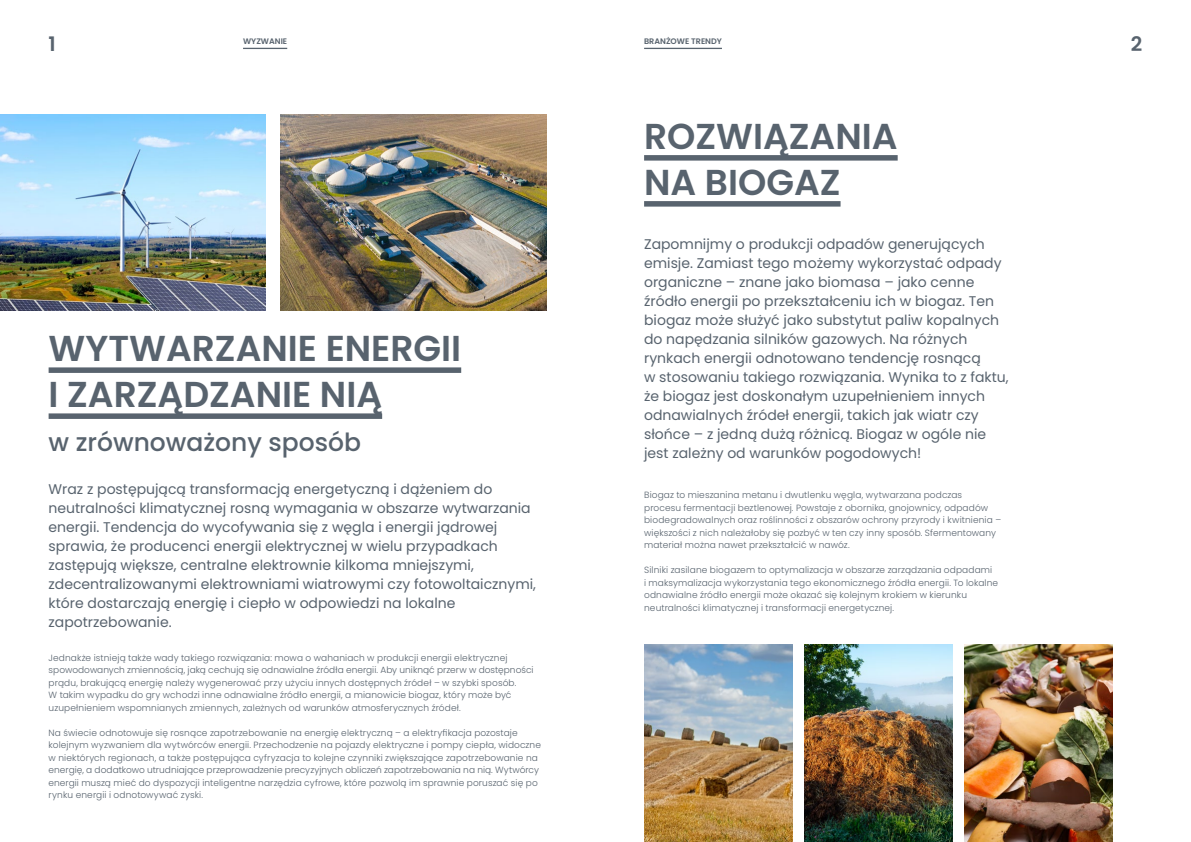
<style>
.page{position:relative;width:1191px;height:842px;background:#fff}
.page>*{position:absolute;margin:0;border:0;box-sizing:border-box;transform-origin:0 0}
.t1{font:600 36px/46px "Poppins";color:#58636e}
.t2{font:500 25px "Poppins";color:#58636e}
.t3{font:600 20px "Poppins";color:#58636e}
.t4{font:14px/19px "Poppins";color:#58636e}
.t5{font:300 9px/12.5px "Poppins";letter-spacing:.01em;color:#58636e}
.t6{font:600 8px "Poppins";color:#58636e}
</style>
<div class="page">
<img style="left:0;top:114px;width:265px;height:197px">
<img style="left:280px;top:114px;width:267px;height:197px">
<img style="left:644px;top:645px;width:148px;height:197px">
<img style="left:804px;top:645px;width:148px;height:197px">
<img style="left:964px;top:645px;width:148px;height:197px">
<div style="left:49px;top:367px;width:412px;height:6px;background:#58636e"></div>
<div style="left:49px;top:413px;width:333px;height:6px;background:#58636e"></div>
<div style="left:644px;top:155px;width:253px;height:6px;background:#58636e"></div>
<div style="left:644px;top:201px;width:196px;height:6px;background:#58636e"></div>
<hr style="left:243px;top:48px;width:44px;height:1px;background:#58636e">
<hr style="left:644px;top:48px;width:78px;height:1px;background:#58636e">
<h3 class="t3" style="left:49px;top:32px;width:9px">1</h3>
<h3 class="t3" style="left:1130px;top:32px;width:13px">2</h3>
<p class="t6" style="left:243px;top:37px;width:46px">WYZWANIE</p>
<p class="t6" style="left:644px;top:37px;width:79px">BRANŻOWE TRENDY</p>
<h1 class="t1" style="left:49px;top:326px;width:414px">WYTWARZANIE ENERGII<br>I ZARZĄDZANIE NIĄ</h1>
<h2 class="t2" style="left:49px;top:428px;width:314px">w zrównoważony sposób</h2>
<p class="t4" style="left:49px;top:480px;width:489px">Wraz z postępującą transformacją energetyczną i dążeniem do neutralności klimatycznej rosną wymagania w obszarze wytwarzania energii. Tendencja do wycofywania się z węgla i energii jądrowej sprawia, że producenci energii elektrycznej w wielu przypadkach zastępują większe, centralne elektrownie kilkoma mniejszymi, zdecentralizowanymi elektrowniami wiatrowymi czy fotowoltaicznymi, które dostarczają energię i ciepło w odpowiedzi na lokalne zapotrzebowanie.</p>
<p class="t5" style="left:49px;top:651px;width:486px">Jednakże istnieją także wady takiego rozwiązania: mowa o wahaniach w produkcji energii elektrycznej spowodowanych zmiennością, jaką cechują się odnawialne źródła energii. Aby uniknąć przerw w dostępności prądu, brakującą energię należy wygenerować przy użyciu innych dostępnych źródeł – w szybki sposób.<br>W takim wypadku do gry wchodzi inne odnawialne źródło energii, a mianowicie biogaz, który może być uzupełnieniem wspomnianych zmiennych, zależnych od warunków atmosferycznych źródeł.</p>
<p class="t5" style="left:49px;top:726px;width:494px">Na świecie odnotowuje się rosnące zapotrzebowanie na energię elektryczną – a elektryfikacja pozostaje kolejnym wyzwaniem dla wytwórców energii. Przechodzenie na pojazdy elektryczne i pompy ciepła, widoczne w niektórych regionach, a także postępująca cyfryzacja to kolejne czynniki zwiększające zapotrzebowanie na energię, a dodatkowo utrudniające przeprowadzenie precyzyjnych obliczeń zapotrzebowania na nią. Wytwórcy energii muszą mieć do dyspozycji inteligentne narzędzia cyfrowe, które pozwolą im sprawnie poruszać się po rynku energii i odnotowywać zyski.</p>
<h1 class="t1" style="left:644px;top:113px;width:255px">ROZWIĄZANIA<br>NA BIOGAZ</h1>
<p class="t4" style="left:644px;top:235px;width:366px">Zapomnijmy o produkcji odpadów generujących emisje. Zamiast tego możemy wykorzystać odpady organiczne – znane jako biomasa – jako cenne źródło energii po przekształceniu ich w biogaz. Ten biogaz może służyć jako substytut paliw kopalnych do napędzania silników gazowych. Na różnych rynkach energii odnotowano tendencję rosnącą<br>w stosowaniu takiego rozwiązania. Wynika to z faktu, że biogaz jest doskonałym uzupełnieniem innych odnawialnych źródeł energii, takich jak wiatr czy słońce – z jedną dużą różnicą. Biogaz w ogóle nie jest zależny od warunków pogodowych!</p>
<p class="t5" style="left:644px;top:489px;width:358px">Biogaz to mieszanina metanu i dwutlenku węgla, wytwarzana podczas procesu fermentacji beztlenowej. Powstaje z obornika, gnojownicy, odpadów biodegradowalnych oraz roślinności z obszarów ochrony przyrody i kwitnienia – większości z nich należałoby się pozbyć w ten czy inny sposób. Sfermentowany materiał można nawet przekształcić w nawóz.</p>
<p class="t5" style="left:644px;top:564px;width:355px">Silniki zasilane biogazem to optymalizacja w obszarze zarządzania odpadami<br>i maksymalizacja wykorzystania tego ekonomicznego źródła energii. To lokalne odnawialne źródło energii może okazać się kolejnym krokiem w kierunku neutralności klimatycznej i transformacji energetycznej.</p>
</div>
